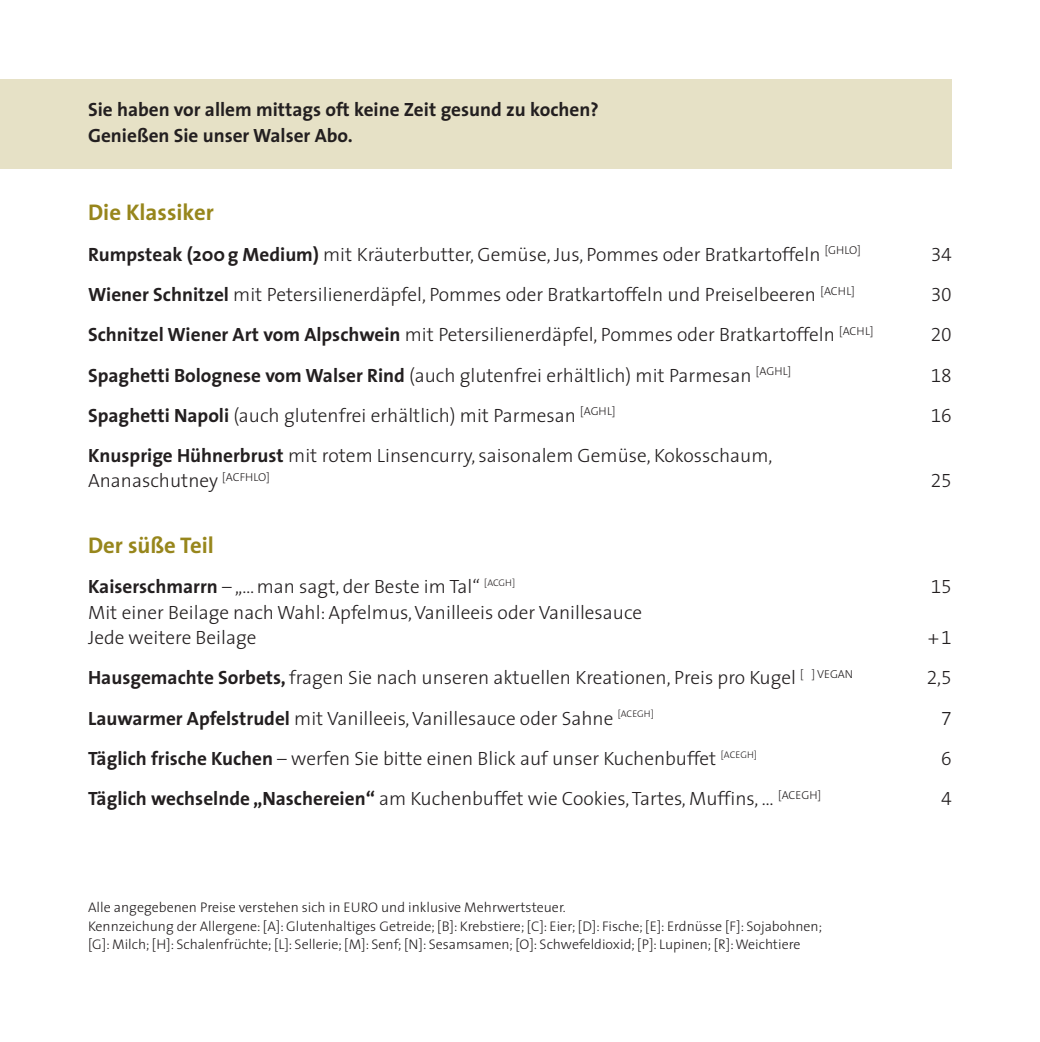
<style>
.page{position:relative;width:1040px;height:1042px;background:#fff}
.page>*{position:absolute;margin:0;border:0;box-sizing:border-box;transform-origin:0 0}
.t1{font:700 22.75px "The Sans";color:#97861c}
.t2{font:300 19.25px/25.4px "The Sans";color:#231f20}
.t3{font:700 19.25px/25.4px "The Sans";color:#231f20}
.t4{font:19.25px "The Sans Light Expert";color:#231f20}
.t5{font:300 14px/18.4px "The Sans";color:#231f20}
.s1{font-weight:700}
.s2{font-family:"The Sans Light Expert";font-weight:400}
</style>
<div class="page">
<div style="left:0;top:79px;width:951px;height:90px;background:#e6e1c6"></div>
<p class="t3" style="left:88px;top:98px;width:512px">Sie haben vor allem mittags oft keine Zeit gesund zu kochen?<br>Genießen Sie unser Walser Abo.</p>
<p class="t1" style="left:88px;top:203px;width:127px">Die Klassiker</p>
<p class="t2" style="left:88px;top:243px;width:774px"><span class="s1">Rumpsteak (200 g Medium)</span> mit Kräuterbutter, Gemüse, Jus, Pommes oder Bratkartoffeln <sup>[GHLO]</sup></p>
<p class="t4" style="left:930px;top:247px;width:23px">34</p>
<p class="t2" style="left:88px;top:283px;width:768px"><span class="s1">Wiener Schnitzel</span> mit Petersilienerdäpfel, Pommes oder Bratkartoffeln und Preiselbeeren <sup>[ACHL]</sup></p>
<p class="t4" style="left:930px;top:288px;width:23px">30</p>
<p class="t2" style="left:88px;top:324px;width:786px"><span class="s1">Schnitzel Wiener Art vom Alpschwein</span> mit Petersilienerdäpfel, Pommes oder Bratkartoffeln <sup>[ACHL]</sup></p>
<p class="t4" style="left:930px;top:328px;width:23px">20</p>
<p class="t2" style="left:88px;top:364px;width:704px"><span class="s1">Spaghetti Bolognese vom Walser Rind</span> (auch glutenfrei erhältlich) mit Parmesan <sup>[AGHL]</sup></p>
<p class="t4" style="left:930px;top:368px;width:23px">18</p>
<p class="t2" style="left:88px;top:404px;width:529px"><span class="s1">Spaghetti Napoli</span> (auch glutenfrei erhältlich) mit Parmesan <sup>[AGHL]</sup></p>
<p class="t4" style="left:930px;top:408px;width:23px">16</p>
<p class="t2" style="left:88px;top:444px;width:685px"><span class="s1">Knusprige Hühnerbrust</span> mit rotem Linsencurry, saisonalem Gemüse, Kokosschaum,<br>Ananaschutney <sup>[ACFHLO]</sup></p>
<p class="t4" style="left:930px;top:474px;width:23px">25</p>
<p class="t1" style="left:88px;top:536px;width:127px">Der süße Teil</p>
<p class="t2" style="left:88px;top:576px;width:428px"><span class="s1">Kaiserschmarrn</span> – „… man sagt, der Beste im Tal“ <sup>[ACGH]</sup></p>
<p class="t4" style="left:930px;top:580px;width:23px">15</p>
<p class="t2" style="left:88px;top:601px;width:555px">Mit einer Beilage nach Wahl: Apfelmus, Vanilleeis oder Vanillesauce<br>Jede weitere Beilage</p>
<p class="t2" style="left:927px;top:626px;width:25px">+ <span class="s2">1</span></p>
<p class="t2" style="left:88px;top:667px;width:766px"><span class="s1">Hausgemachte Sorbets,</span> fragen Sie nach unseren aktuellen Kreationen, Preis pro Kugel <sup>[</sup> <sup>]</sup> <sup>VEGAN</sup></p>
<p class="t4" style="left:926px;top:671px;width:27px">2,5</p>
<p class="t2" style="left:88px;top:707px;width:567px"><span class="s1">Lauwarmer Apfelstrudel</span> mit Vanilleeis, Vanillesauce oder Sahne <sup>[ACEGH]</sup></p>
<p class="t4" style="left:941px;top:711px;width:12px">7</p>
<p class="t2" style="left:88px;top:747px;width:670px"><span class="s1">Täglich frische Kuchen</span> – werfen Sie bitte einen Blick auf unser Kuchenbuffet <sup>[ACEGH]</sup></p>
<p class="t4" style="left:941px;top:752px;width:12px">6</p>
<p class="t2" style="left:88px;top:787px;width:734px"><span class="s1">Täglich wechselnde „Naschereien“</span> am Kuchenbuffet wie Cookies, Tartes, Muffins, … <sup>[ACEGH]</sup></p>
<p class="t4" style="left:941px;top:792px;width:12px">4</p>
<p class="t5" style="left:88px;top:899px;width:735px">Alle angegebenen Preise verstehen sich in EURO und inklusive Mehrwertsteuer.<br>Kennzeichung der Allergene: [A]: Glutenhaltiges Getreide; [B]: Krebstiere; [C]: Eier; [D]: Fische; [E]: Erdnüsse [F]: Sojabohnen; [G]: Milch; [H]: Schalenfrüchte; [L]: Sellerie; [M]: Senf; [N]: Sesamsamen; [O]: Schwefeldioxid; [P]: Lupinen; [R]: Weichtiere</p>
</div>
